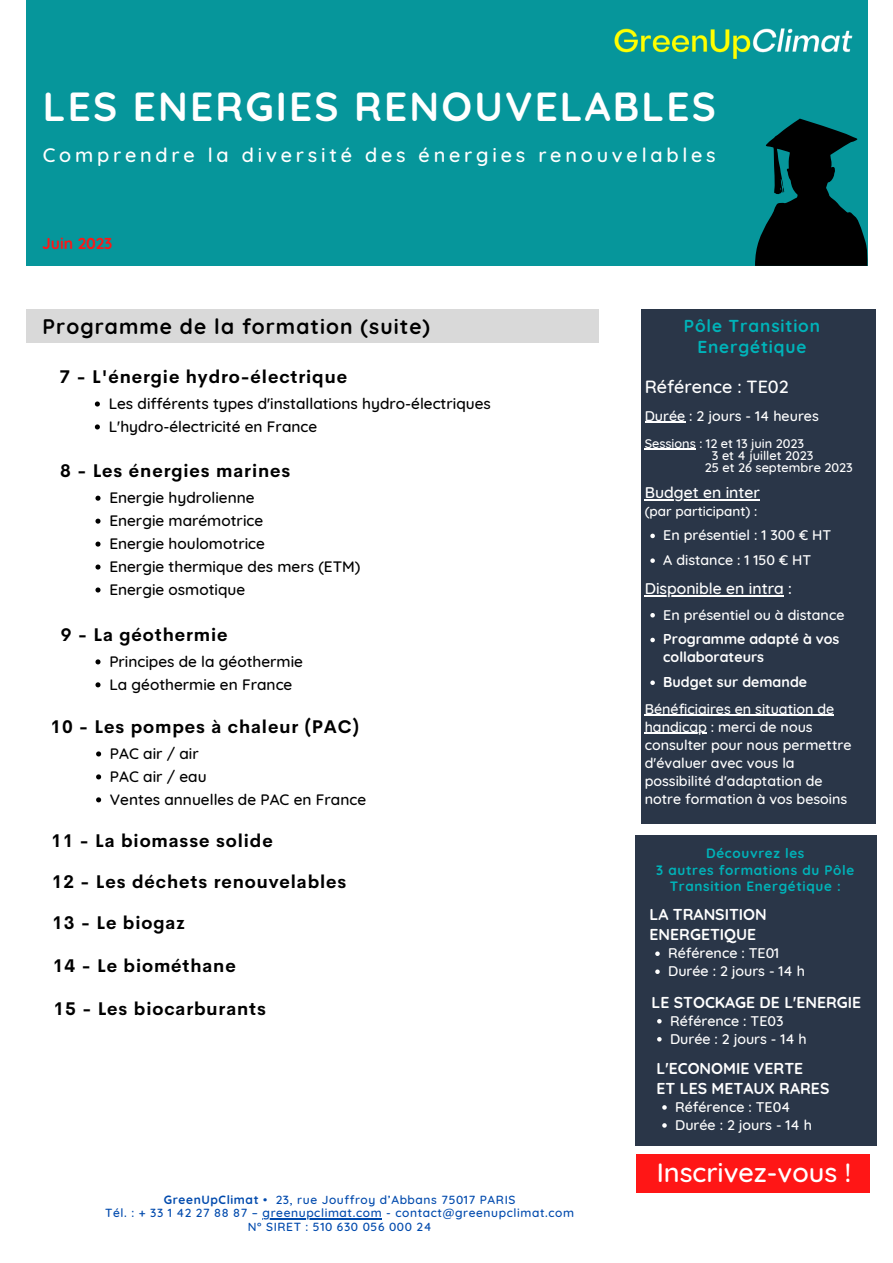
<style>
.page{position:relative;width:893px;height:1263px;background:#fff}
.page>*{position:absolute;margin:0;border:0;box-sizing:border-box;transform-origin:0 0}
.t1{font:700 40.5px "Quicksand";letter-spacing:.055em;color:#fff}
.t2{font:500 27px "Quicksand";color:#fff}
.t3{font:700 21px "Quicksand";letter-spacing:.05em;color:#000}
.t4{font:500 19.88px "Quicksand";letter-spacing:.19em;color:#fff}
.t5{font:700 18px "Cerebri Sans";letter-spacing:.05em;color:#000}
.t6{font:500 18px "Quicksand";color:#fff}
.t7{font:700 17.25px/21.4px "Quicksand";letter-spacing:.05em;color:#00b3b9;text-align:center}
.t8{font:700 15.75px/20.2px "Quicksand";color:#fff}
.t9{font:500 15.75px "Quicksand";color:#fff}
.t10{font:700 15.75px "Quicksand";color:#ff1616}
.t11{font:500 15.38px/23px "Quicksand";color:#000}
.t12{font:500 14.25px/18px "Quicksand";color:#fff}
.t13{font:700 14.25px/18px "Quicksand";color:#fff}
.t14{font:700 13.5px/16.4px "Quicksand";letter-spacing:.05em;color:#00b3b9;text-align:center}
.t15{font:500 13.5px "Quicksand";color:#fff}
.t16{font:500 12.75px "Quicksand";color:#fff}
.t17{font:500 12px/13.7px "Quicksand";letter-spacing:.05em;color:#004aad;text-align:center}
.s1{font-weight:700}
</style>
<div class="page">
<div style="left:27px;top:0;width:840px;height:266px;background:#06969b"></div>
<div style="left:641px;top:310px;width:234px;height:513px;background:#2a3648"></div>
<svg style="left:650px;top:534px;width:5px;height:4px"></svg>
<svg style="left:650px;top:558px;width:5px;height:5px"></svg>
<svg style="left:650px;top:613px;width:5px;height:4px"></svg>
<svg style="left:650px;top:638px;width:5px;height:4px"></svg>
<svg style="left:650px;top:680px;width:5px;height:5px"></svg>
<hr style="left:645px;top:422px;width:40px;height:1px;background:#fff">
<hr style="left:645px;top:449px;width:51px;height:1px;background:#fff">
<hr style="left:645px;top:499px;width:115px;height:1px;background:#fff">
<hr style="left:645px;top:595px;width:139px;height:1px;background:#fff">
<hr style="left:645px;top:715px;width:189px;height:1px;background:#fff">
<hr style="left:645px;top:733px;width:62px;height:1px;background:#fff">
<img style="left:614px;top:14px;width:254px;height:54px">
<div style="left:635px;top:835px;width:241px;height:310px;background:#2a3648"></div>
<svg style="left:655px;top:951px;width:5px;height:5px"></svg>
<svg style="left:655px;top:969px;width:5px;height:5px"></svg>
<svg style="left:755px;top:119px;width:112px;height:147px"></svg>
<div style="left:636px;top:1154px;width:233px;height:39px;background:#ff1616"></div>
<hr style="left:262px;top:1218px;width:120px;height:1px;background:#004aad">
<div style="left:27px;top:310px;width:571px;height:32px;background:#d9d9d9"></div>
<svg style="left:95px;top:401px;width:5px;height:5px"></svg>
<svg style="left:95px;top:424px;width:5px;height:5px"></svg>
<svg style="left:657px;top:1019px;width:4px;height:4px"></svg>
<svg style="left:657px;top:1037px;width:4px;height:4px"></svg>
<svg style="left:662px;top:1105px;width:5px;height:5px"></svg>
<svg style="left:662px;top:1123px;width:5px;height:5px"></svg>
<svg style="left:95px;top:496px;width:5px;height:5px"></svg>
<svg style="left:95px;top:519px;width:5px;height:5px"></svg>
<svg style="left:95px;top:542px;width:5px;height:5px"></svg>
<svg style="left:95px;top:564px;width:5px;height:5px"></svg>
<svg style="left:95px;top:587px;width:5px;height:5px"></svg>
<svg style="left:95px;top:659px;width:5px;height:5px"></svg>
<svg style="left:95px;top:682px;width:5px;height:5px"></svg>
<svg style="left:96px;top:751px;width:5px;height:5px"></svg>
<svg style="left:96px;top:774px;width:5px;height:5px"></svg>
<svg style="left:96px;top:797px;width:5px;height:5px"></svg>
<h1 class="t1" style="left:43px;top:73px;width:674px">LES ENERGIES RENOUVELABLES</h1>
<h3 class="t4" style="left:43px;top:139px;width:674px">Comprendre la diversité des énergies renouvelables</h3>
<p class="t10" style="left:42px;top:231px;width:72px">Juin 2023</p>
<h3 class="t3" style="left:43px;top:309px;width:389px">Programme de la formation (suite)</h3>
<p class="t5" style="left:60px;top:362px;width:289px">7 - L'énergie hydro-électrique</p>
<p class="t11" style="left:109px;top:390px;width:384px">Les différents types d'installations hydro-électriques<br>L'hydro-électricité en France</p>
<p class="t5" style="left:60px;top:456px;width:232px">8 - Les énergies marines</p>
<p class="t11" style="left:109px;top:485px;width:253px">Energie hydrolienne<br>Energie marémotrice<br>Energie houlomotrice<br>Energie thermique des mers (ETM)<br>Energie osmotique</p>
<p class="t5" style="left:61px;top:620px;width:168px">9 - La géothermie</p>
<p class="t11" style="left:109px;top:648px;width:195px">Principes de la géothermie<br>La géothermie en France</p>
<p class="t5" style="left:50px;top:712px;width:310px">10 - Les pompes à chaleur (PAC)</p>
<p class="t11" style="left:110px;top:740px;width:258px">PAC air / air<br>PAC air / eau<br>Ventes annuelles de PAC en France</p>
<p class="t5" style="left:51px;top:826px;width:223px">11 - La biomasse solide</p>
<p class="t5" style="left:52px;top:867px;width:296px">12 - Les déchets renouvelables</p>
<p class="t5" style="left:52px;top:908px;width:134px">13 - Le biogaz</p>
<p class="t5" style="left:53px;top:951px;width:184px">14 - Le biométhane</p>
<p class="t5" style="left:54px;top:994px;width:214px">15 - Les biocarburants</p>
<p class="t17" style="left:105px;top:1191px;width:470px"><span class="s1">GreenUpClimat</span> • 23, rue Jouffroy d’Abbans 75017 PARIS<br>Tél. : + 33 1 42 27 88 87 – greenupclimat.com - contact@greenupclimat.com<br>N° SIRET : 510 630 056 000 24</p>
<p class="t7" style="left:684px;top:313px;width:138px">Pôle Transition<br>Energétique</p>
<p class="t6" style="left:645px;top:372px;width:145px">Référence : TE02</p>
<p class="t12" style="left:645px;top:405px;width:176px">Durée : 2 jours - 14 heures</p>
<p class="t16" style="left:645px;top:433px;width:161px">Sessions : 12 et 13 juin 2023</p>
<p class="t16" style="left:712px;top:445px;width:103px">3 et 4 juillet 2023</p>
<p class="t16" style="left:705px;top:457px;width:150px">25 et 26 septembre 2023</p>
<p class="t9" style="left:645px;top:480px;width:117px">Budget en inter</p>
<p class="t15" style="left:645px;top:500px;width:114px">(par participant) :</p>
<p class="t12" style="left:663px;top:522px;width:169px;line-height:24.8px">En présentiel : 1 300 € HT<br>A distance : 1 150 € HT</p>
<p class="t9" style="left:645px;top:575px;width:149px">Disponible en intra :</p>
<p class="t12" style="left:663px;top:604px;width:183px">En présentiel ou à distance</p>
<p class="t13" style="left:663px;top:629px;width:178px">Programme adapté à vos collaborateurs</p>
<p class="t13" style="left:663px;top:672px;width:145px">Budget sur demande</p>
<p class="t12" style="left:645px;top:698px;width:208px">Bénéficiaires en situation de handicap : merci de nous consulter pour nous permettre d'évaluer avec vous la possibilité d'adaptation de notre formation à vos besoins</p>
<p class="t14" style="left:656px;top:844px;width:200px">Découvrez les<br>3 autres formations du Pôle<br>Transition Energétique :</p>
<p class="t8" style="left:649px;top:903px;width:119px">LA TRANSITION<br>ENERGETIQUE</p>
<p class="t12" style="left:668px;top:943px;width:138px">Référence : TE01<br>Durée : 2 jours - 14 h</p>
<p class="t8" style="left:651px;top:991px;width:211px">LE STOCKAGE DE L'ENERGIE</p>
<p class="t12" style="left:670px;top:1010px;width:138px">Référence : TE03<br>Durée : 2 jours - 14 h</p>
<p class="t8" style="left:656px;top:1056px;width:174px">L'ECONOMIE VERTE<br>ET LES METAUX RARES</p>
<p class="t12" style="left:675px;top:1096px;width:138px">Référence : TE04<br>Durée : 2 jours - 14 h</p>
<h2 class="t2" style="left:656px;top:1150px;width:196px">Inscrivez-vous !</h2>
</div>
